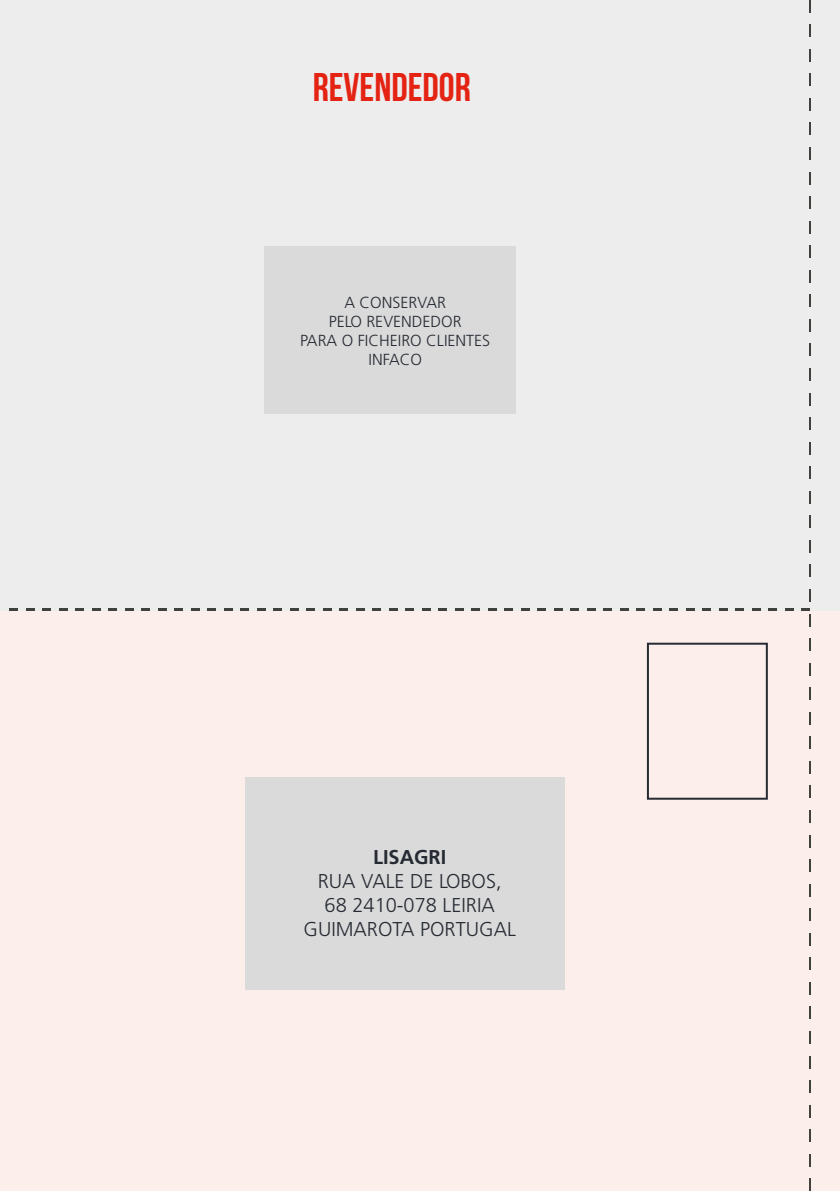
<style>
.page{position:relative;width:840px;height:1191px;background:#fff}
.page>*{position:absolute;margin:0;border:0;box-sizing:border-box;transform-origin:0 0}
.t1{font:700 40px "Bebas Neue";color:#e42313}
.t2{font:300 20px/24px "Frutiger Pro";color:#262b33;text-align:center}
.t3{font:700 20px "Frutiger Pro";color:#262b33}
.t4{font:300 16px/19.2px "Frutiger Pro";color:#262b33;text-align:center}
</style>
<div class="page">
<div style="left:0;top:609px;width:839px;height:582px;background:#fceeeb"></div>
<div style="left:0;top:0;width:839px;height:610px;background:#ededed"></div>
<div style="left:264px;top:246px;width:251px;height:167px;background:#dadada"></div>
<div style="left:245px;top:777px;width:319px;height:212px;background:#dadada"></div>
<div style="left:646px;top:642px;width:121px;height:157px;border:2px solid #262b33"></div>
<svg style="left:785px;top:608px;width:7px;height:2px"></svg>
<svg style="left:768px;top:608px;width:8px;height:2px"></svg>
<svg style="left:752px;top:608px;width:7px;height:2px"></svg>
<svg style="left:735px;top:608px;width:8px;height:2px"></svg>
<svg style="left:719px;top:608px;width:7px;height:2px"></svg>
<svg style="left:702px;top:608px;width:8px;height:2px"></svg>
<svg style="left:686px;top:608px;width:8px;height:2px"></svg>
<svg style="left:669px;top:608px;width:8px;height:2px"></svg>
<svg style="left:653px;top:608px;width:8px;height:2px"></svg>
<svg style="left:636px;top:608px;width:8px;height:2px"></svg>
<svg style="left:620px;top:608px;width:8px;height:2px"></svg>
<svg style="left:603px;top:608px;width:8px;height:2px"></svg>
<svg style="left:587px;top:608px;width:8px;height:2px"></svg>
<svg style="left:570px;top:608px;width:8px;height:2px"></svg>
<svg style="left:554px;top:608px;width:8px;height:2px"></svg>
<svg style="left:537px;top:608px;width:8px;height:2px"></svg>
<svg style="left:521px;top:608px;width:8px;height:2px"></svg>
<svg style="left:504px;top:608px;width:8px;height:2px"></svg>
<svg style="left:488px;top:608px;width:8px;height:2px"></svg>
<svg style="left:471px;top:608px;width:8px;height:2px"></svg>
<svg style="left:455px;top:608px;width:8px;height:2px"></svg>
<svg style="left:438px;top:608px;width:8px;height:2px"></svg>
<svg style="left:422px;top:608px;width:8px;height:2px"></svg>
<svg style="left:405px;top:608px;width:8px;height:2px"></svg>
<svg style="left:389px;top:608px;width:8px;height:2px"></svg>
<svg style="left:372px;top:608px;width:8px;height:2px"></svg>
<svg style="left:356px;top:608px;width:8px;height:2px"></svg>
<svg style="left:339px;top:608px;width:8px;height:2px"></svg>
<svg style="left:323px;top:608px;width:8px;height:2px"></svg>
<svg style="left:306px;top:608px;width:9px;height:2px"></svg>
<svg style="left:290px;top:608px;width:8px;height:2px"></svg>
<svg style="left:273px;top:608px;width:9px;height:2px"></svg>
<svg style="left:257px;top:608px;width:8px;height:2px"></svg>
<svg style="left:240px;top:608px;width:9px;height:2px"></svg>
<svg style="left:224px;top:608px;width:8px;height:2px"></svg>
<svg style="left:207px;top:608px;width:9px;height:2px"></svg>
<svg style="left:191px;top:608px;width:8px;height:2px"></svg>
<svg style="left:174px;top:608px;width:9px;height:2px"></svg>
<svg style="left:158px;top:608px;width:8px;height:2px"></svg>
<svg style="left:142px;top:608px;width:8px;height:2px"></svg>
<svg style="left:125px;top:608px;width:8px;height:2px"></svg>
<svg style="left:109px;top:608px;width:8px;height:2px"></svg>
<svg style="left:92px;top:608px;width:8px;height:2px"></svg>
<svg style="left:76px;top:608px;width:8px;height:2px"></svg>
<svg style="left:59px;top:608px;width:8px;height:2px"></svg>
<svg style="left:43px;top:608px;width:8px;height:2px"></svg>
<svg style="left:26px;top:608px;width:8px;height:2px"></svg>
<svg style="left:10px;top:608px;width:8px;height:2px"></svg>
<svg style="left:801px;top:608px;width:8px;height:3px"></svg>
<h1 class="t1" style="left:312px;top:66px;width:159px">REVENDEDOR</h1>
<p class="t4" style="left:300px;top:293px;width:191px">A CONSERVAR<br>PELO REVENDEDOR<br>PARA O FICHEIRO CLIENTES<br>INFACO</p>
<p class="t3" style="left:373px;top:845px;width:75px">LISAGRI</p>
<p class="t2" style="left:303px;top:869px;width:214px">RUA VALE DE LOBOS,<br>68 2410-078 LEIRIA<br>GUIMAROTA PORTUGAL</p>
</div>
